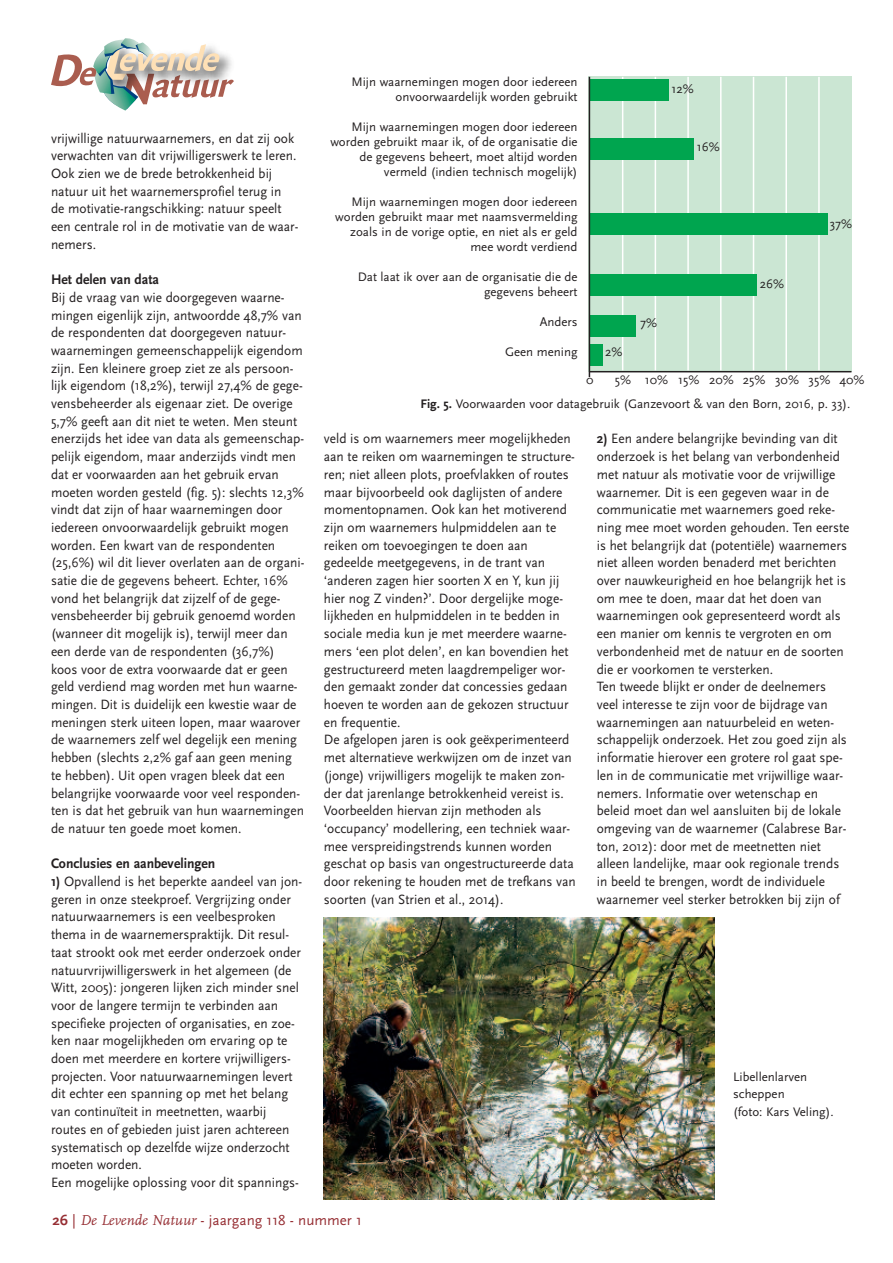
<style>
.page{position:relative;width:893px;height:1263px;background:#fff}
.page>*{position:absolute;margin:0;border:0;box-sizing:border-box;transform-origin:0 0}
.t1{font:15px "Scala Sans";color:#962e33}
.t2{font:700 14.4px "Scala Sans";color:#231f20;scale:.95 1}
.t3{font:14.1px/17.7px "Scala Sans";color:#231f20;scale:.95 1}
.t4{font:12.9px/15px "Scala Sans";color:#231f20;text-align:right}
.s1{font-weight:700}
.s2{font-family:"FF Scala";font-style:italic}
</style>
<div class="page">
<div style="left:588px;top:77px;width:263px;height:295px;background:#cbe6d3"></div>
<svg style="left:51px;top:38px;width:183px;height:73px"></svg>
<img style="left:324px;top:918px;width:390px;height:281px">
<hr style="left:622px;top:77px;width:1px;height:293px;background:#fff">
<hr style="left:655px;top:77px;width:1px;height:293px;background:#fff">
<hr style="left:687px;top:77px;width:2px;height:293px;background:#fff">
<hr style="left:720px;top:77px;width:2px;height:293px;background:#fff">
<hr style="left:753px;top:77px;width:1px;height:293px;background:#fff">
<hr style="left:785px;top:77px;width:2px;height:293px;background:#fff">
<hr style="left:818px;top:77px;width:2px;height:293px;background:#fff">
<div style="left:589px;top:79px;width:80px;height:22px;background:#00a54f"></div>
<div style="left:589px;top:138px;width:105px;height:22px;background:#00a54f"></div>
<div style="left:589px;top:274px;width:167px;height:22px;background:#00a54f"></div>
<div style="left:589px;top:344px;width:14px;height:21px;background:#00a54f"></div>
<div style="left:589px;top:315px;width:47px;height:22px;background:#00a54f"></div>
<div style="left:589px;top:214px;width:239px;height:21px;background:#00a54f"></div>
<hr style="left:589px;top:371px;width:262px;height:1px;background:#231f20">
<hr style="left:589px;top:77px;width:1px;height:300px;background:#231f20">
<p class="t3" style="left:51px;top:129px;width:262px">vrijwillige natuurwaarnemers, en dat zij ook verwachten van dit vrijwilligerswerk te leren.<br>Ook zien we de brede betrokkenheid bij natuur uit het waarnemersprofiel terug in de motivatie-rangschikking: natuur speelt een centrale rol in de motivatie van de waar&shy;nemers.</p>
<p class="t2" style="left:51px;top:271px;width:115px">Het delen van data</p>
<p class="t3" style="left:51px;top:288px;width:268px">Bij de vraag van wie doorgegeven waarne&shy;mingen eigenlijk zijn, antwoordde 48,7% van de respondenten dat doorgegeven natuur&shy;waarnemingen gemeenschappelijk eigendom zijn. Een kleinere groep ziet ze als persoon&shy;lijk eigendom (18,2%), terwijl 27,4% de gege&shy;vensbeheerder als eigenaar ziet. De overige 5,7% geeft aan dit niet te weten. Men steunt enerzijds het idee van data als gemeenschap&shy;pelijk eigendom, maar anderzijds vindt men dat er voorwaarden aan het gebruik ervan moeten worden gesteld (fig. 5): slechts 12,3% vindt dat zijn of haar waarnemingen door iedereen onvoorwaardelijk gebruikt mogen worden. Een kwart van de respondenten (25,6%) wil dit liever overlaten aan de organi&shy;satie die de gegevens beheert. Echter, 16% vond het belangrijk dat zijzelf of de gege&shy;vensbeheerder bij gebruik genoemd worden (wanneer dit mogelijk is), terwijl meer dan een derde van de respondenten (36,7%) koos voor de extra voorwaarde dat er geen geld verdiend mag worden met hun waarne&shy;mingen. Dit is duidelijk een kwestie waar de meningen sterk uiteen lopen, maar waarover de waarnemers zelf wel degelijk een mening hebben (slechts 2,2% gaf aan geen mening te hebben). Uit open vragen bleek dat een belangrijke voorwaarde voor veel responden&shy;ten is dat het gebruik van hun waarnemingen de natuur ten goede moet komen.</p>
<p class="t2" style="left:51px;top:855px;width:174px">Conclusies en aanbevelingen</p>
<p class="t3" style="left:51px;top:872px;width:266px"><span class="s1">1)</span> Opvallend is het beperkte aandeel van jon&shy;geren in onze steekproef. Vergrijzing onder natuurwaarnemers is een veelbesproken thema in de waarnemerspraktijk. Dit resul&shy;taat strookt ook met eerder onderzoek onder natuurvrijwilligerswerk in het algemeen (de Witt, 2005): jongeren lijken zich minder snel voor de langere termijn te verbinden aan specifieke projecten of organisaties, en zoe&shy;ken naar mogelijkheden om ervaring op te doen met meerdere en kortere vrijwilligers&shy;projecten. Voor natuurwaarnemingen levert dit echter een spanning op met het belang van continuïteit in meetnetten, waarbij routes en of gebieden juist jaren achtereen systematisch op dezelfde wijze onderzocht moeten worden.<br>Een mogelijke oplossing voor dit spannings-</p>
<p class="t4" style="left:351px;top:74px;width:228px">Mijn waarnemingen mogen door iedereen onvoorwaardelijk worden gebruikt</p>
<p class="t4" style="left:330px;top:119px;width:249px">Mijn waarnemingen mogen door iedereen worden gebruikt maar ik, of de organisatie die de gegevens beheert, moet altijd worden vermeld (indien technisch mogelijk)</p>
<p class="t4" style="left:335px;top:194px;width:244px">Mijn waarnemingen mogen door iedereen worden gebruikt maar met naamsvermelding zoals in de vorige optie, en niet als er geld mee wordt verdiend</p>
<p class="t4" style="left:358px;top:269px;width:221px">Dat laat ik over aan de organisatie die de gegevens beheert</p>
<p class="t4" style="left:540px;top:314px;width:39px">Anders</p>
<p class="t4" style="left:505px;top:344px;width:74px">Geen mening</p>
<p class="t4" style="left:671px;top:81px;width:24px">12%</p>
<p class="t4" style="left:697px;top:140px;width:25px">16%</p>
<p class="t4" style="left:605px;top:344px;width:19px">2%</p>
<p class="t4" style="left:640px;top:315px;width:18px">7%</p>
<p class="t4" style="left:760px;top:276px;width:26px">26%</p>
<p class="t4" style="left:830px;top:216px;width:24px">37%</p>
<p class="t4" style="left:586px;top:372px;width:9px">0</p>
<p class="t4" style="left:615px;top:372px;width:251px">5% 10% 15% 20% 25% 30% 35% 40%</p>
<p class="t4" style="left:420px;top:396px;width:432px"><span class="s1">Fig. 5.</span> Voorwaarden voor datagebruik (Ganzevoort &amp; van den Born, 2016, p. 33).</p>
<p class="t3" style="left:324px;top:430px;width:267px">veld is om waarnemers meer mogelijkheden aan te reiken om waarnemingen te structure&shy;ren; niet alleen plots, proefvlakken of routes maar bijvoorbeeld ook daglijsten of andere momentopnamen. Ook kan het motiverend zijn om waarnemers hulpmiddelen aan te reiken om toevoegingen te doen aan gedeelde meetgegevens, in de trant van ‘anderen zagen hier soorten X en Y, kun jij hier nog Z vinden?’. Door dergelijke moge&shy;lijkheden en hulpmiddelen in te bedden in sociale media kun je met meerdere waarne&shy;mers ‘een plot delen’, en kan bovendien het gestructureerd meten laagdrempeliger wor&shy;den gemaakt zonder dat concessies gedaan hoeven te worden aan de gekozen structuur en frequentie.<br>De afgelopen jaren is ook geëxperimenteerd met alternatieve werkwijzen om de inzet van (jonge) vrijwilligers mogelijk te maken zon&shy;der dat jarenlange betrokkenheid vereist is.<br>Voorbeelden hiervan zijn methoden als ‘occupancy’ modellering, een techniek waar&shy;mee verspreidingstrends kunnen worden geschat op basis van ongestructureerde data door rekening te houden met de trefkans van soorten (van Strien et al., 2014).</p>
<p class="t3" style="left:597px;top:430px;width:268px"><span class="s1">2)</span> Een andere belangrijke bevinding van dit onderzoek is het belang van verbondenheid met natuur als motivatie voor de vrijwillige waarnemer. Dit is een gegeven waar in de communicatie met waarnemers goed reke&shy;ning mee moet worden gehouden. Ten eerste is het belangrijk dat (potentiële) waarnemers niet alleen worden benaderd met berichten over nauwkeurigheid en hoe belangrijk het is om mee te doen, maar dat het doen van waarnemingen ook gepresenteerd wordt als een manier om kennis te vergroten en om verbondenheid met de natuur en de soorten die er voorkomen te versterken.<br>Ten tweede blijkt er onder de deelnemers veel interesse te zijn voor de bijdrage van waarnemingen aan natuurbeleid en weten&shy;schappelijk onderzoek. Het zou goed zijn als informatie hierover een grotere rol gaat spe&shy;len in de communicatie met vrijwillige waar&shy;nemers. Informatie over wetenschap en beleid moet dan wel aansluiten bij de lokale omgeving van de waarnemer (Calabrese Bar&shy;ton, 2012): door met de meetnetten niet alleen landelijke, maar ook regionale trends in beeld te brengen, wordt de individuele waarnemer veel sterker betrokken bij zijn of</p>
<p class="t4" style="left:733px;top:1067px;width:102px;line-height:17.7px;text-align:left">Libellenlarven scheppen<br>(foto: Kars Veling).</p>
<p class="t1" style="left:53px;top:1211px;width:311px"><span class="s1">26</span> | <span class="s2">De Levende Natuur</span> - jaargang 118 - nummer 1</p>
</div>
